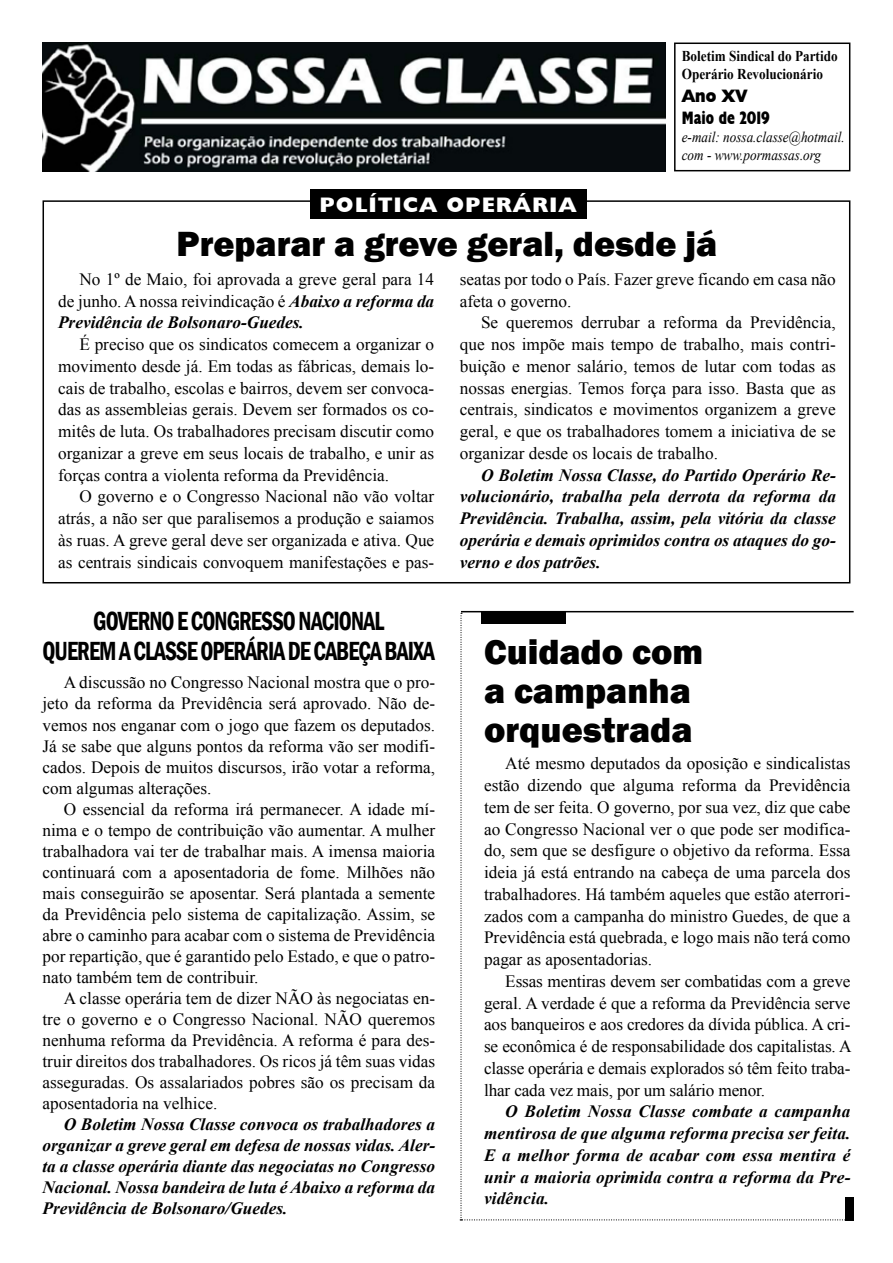
<style>
.page{position:relative;width:893px;height:1263px;background:#fff}
.page>*{position:absolute;margin:0;border:0;box-sizing:border-box;transform-origin:0 0}
.t1{font:800 36px/39px "Franklin Gothic";color:#000}
.t2{font:600 condensed 27px/30px "Franklin Gothic";letter-spacing:-.04em;color:#000;text-align:center;scale:.86 1}
.t3{font:800 21px "Humanist 521 BT";letter-spacing:.075em;color:#fff}
.t4{font:700 condensed 18px "Humanist 521 BT Xtra";color:#000;scale:.9 1}
.t5{font:800 18px "Humanist 521 BT";color:#000;scale:.9 1}
.t6{font:17.25px/21.8px "Times New Roman";color:#000;text-align:justify}
.t7{font:italic 700 17.25px/21.8px "Times New Roman";color:#000;text-align:justify}
.t8{font:italic 15px/18px "Times New Roman";color:#000;scale:.88 1}
.t9{font:700 15px/18px "Times New Roman";color:#000;scale:.88 1}
.s1{font-weight:700;font-style:italic}
</style>
<div class="page">
<div style="left:43px;top:200px;width:807px;height:383px;border:2px solid #000"></div>
<div style="left:674px;top:43px;width:176px;height:128px;border:2px solid #000"></div>
<img style="left:43px;top:43px;width:623px;height:129px">
<div style="left:310px;top:189px;width:276px;height:29px;background:#000"></div>
<div style="left:482px;top:612px;width:84px;height:12px;background:#000"></div>
<hr style="left:461px;top:611px;width:393px;height:1px;background:#000">
<div style="left:845px;top:1196px;width:9px;height:24px;background:#000"></div>
<svg style="left:460px;top:613px;width:393px;height:607px"></svg>
<p class="t3" style="left:320px;top:191px;width:253px">POLÍTICA OPERÁRIA</p>
<p class="t9" style="left:682px;top:47px;width:179px">Boletim Sindical do Partido<br>Operário Revolucionário</p>
<p class="t5" style="left:682px;top:85px;width:75px">ANO XV</p>
<p class="t4" style="left:682px;top:107px;width:99px">Maio de 2019</p>
<p class="t8" style="left:682px;top:128px;width:187px">e-mail: nossa.classe@hotmail. com - www.pormassas.org</p>
<h1 class="t1" style="left:177px;top:224px;width:542px">Preparar a greve geral, desde já</h1>
<p class="t6" style="left:58px;top:268px;width:378px;text-indent:21px">No 1º de Maio, foi aprovada a greve geral para 14 de junho. A nossa reivindicação é <span class="s1">Abaixo a reforma da Previdência de Bolsonaro-Guedes.</span></p>
<p class="t6" style="left:58px;top:333px;width:378px;text-indent:21px">É preciso que os sindicatos comecem a organizar o movimento desde já. Em todas as fábricas, demais lo&shy;cais de trabalho, escolas e bairros, devem ser convoca&shy;das as assembleias gerais. Devem ser formados os co&shy;mitês de luta. Os trabalhadores precisam discutir como organizar a greve em seus locais de trabalho, e unir as forças contra a violenta reforma da Previdência.</p>
<p class="t6" style="left:58px;top:485px;width:378px;text-indent:21px">O governo e o Congresso Nacional não vão voltar atrás, a não ser que paralisemos a produção e saiamos às ruas. A greve geral deve ser organizada e ativa. Que as centrais sindicais convoquem manifestações e pas-</p>
<h2 class="t2" style="left:43px;top:605px;width:458px">GOVERNO E CONGRESSO NACIONAL<br>QUEREM A CLASSE OPERÁRIA DE CABEÇA BAIXA</h2>
<p class="t6" style="left:43px;top:672px;width:394px;line-height:21px;text-indent:21px">A discussão no Congresso Nacional mostra que o pro&shy;jeto da reforma da Previdência será aprovado. Não de&shy;vemos nos enganar com o jogo que fazem os deputados.<br>Já se sabe que alguns pontos da reforma vão ser modifi&shy;cados. Depois de muitos discursos, irão votar a reforma, com algumas alterações.</p>
<p class="t6" style="left:43px;top:798px;width:394px;line-height:21px;text-indent:21px">O essencial da reforma irá permanecer. A idade mí&shy;nima e o tempo de contribuição vão aumentar. A mulher trabalhadora vai ter de trabalhar mais. A imensa maioria continuará com a aposentadoria de fome. Milhões não mais conseguirão se aposentar. Será plantada a semente da Previdência pelo sistema de capitalização. Assim, se abre o caminho para acabar com o sistema de Previdência por repartição, que é garantido pelo Estado, e que o patro&shy;nato também tem de contribuir.</p>
<p class="t6" style="left:43px;top:987px;width:394px;line-height:21px;text-indent:21px">A classe operária tem de dizer NÃO às negociatas en&shy;tre o governo e o Congresso Nacional. NÃO queremos nenhuma reforma da Previdência. A reforma é para des&shy;truir direitos dos trabalhadores. Os ricos já têm suas vidas asseguradas. Os assalariados pobres são os precisam da aposentadoria na velhice.</p>
<p class="t7" style="left:43px;top:1113px;width:394px;line-height:21.1px;text-indent:21px">O Boletim Nossa Classe convoca os trabalhadores a organizar a greve geral em defesa de nossas vidas. Aler&shy;ta a classe operária diante das negociatas no Congresso Nacional. Nossa bandeira de luta é Abaixo a reforma da Previdência de Bolsonaro/Guedes.</p>
<p class="t6" style="left:460px;top:268px;width:378px">seatas por todo o País. Fazer greve ficando em casa não afeta o governo.</p>
<p class="t6" style="left:460px;top:311px;width:378px;text-indent:21px">Se queremos derrubar a reforma da Previdência, que nos impõe mais tempo de trabalho, mais contri&shy;buição e menor salário, temos de lutar com todas as nossas energias. Temos força para isso. Basta que as centrais, sindicatos e movimentos organizem a greve geral, e que os trabalhadores tomem a iniciativa de se organizar desde os locais de trabalho.</p>
<p class="t7" style="left:460px;top:463px;width:378px;text-indent:21px">O Boletim Nossa Classe, do Partido Operário Re&shy;volucionário, trabalha pela derrota da reforma da Previdência. Trabalha, assim, pela vitória da classe operária e demais oprimidos contra os ataques do go&shy;verno e dos patrões.</p>
<h1 class="t1" style="left:484px;top:632px;width:221px">Cuidado com a campanha orquestrada</h1>
<p class="t6" style="left:484px;top:752px;width:368px;text-indent:21px">Até mesmo deputados da oposição e sindicalistas estão dizendo que alguma reforma da Previdência tem de ser feita. O governo, por sua vez, diz que cabe ao Congresso Nacional ver o que pode ser modifica&shy;do, sem que se desfigure o objetivo da reforma. Essa ideia já está entrando na cabeça de uma parcela dos trabalhadores. Há também aqueles que estão aterrori&shy;zados com a campanha do ministro Guedes, de que a Previdência está quebrada, e logo mais não terá como pagar as aposentadorias.</p>
<p class="t6" style="left:484px;top:970px;width:369px;text-indent:21px">Essas mentiras devem ser combatidas com a greve geral. A verdade é que a reforma da Previdência serve aos banqueiros e aos credores da dívida pública. A cri&shy;se econômica é de responsabilidade dos capitalistas. A classe operária e demais explorados só têm feito traba&shy;lhar cada vez mais, por um salário menor.</p>
<p class="t7" style="left:484px;top:1100px;width:368px;text-indent:21px">O Boletim Nossa Classe combate a campanha mentirosa de que alguma reforma precisa ser feita.<br>E a melhor forma de acabar com essa mentira é unir a maioria oprimida contra a reforma da Pre&shy;vidência.</p>
</div>
